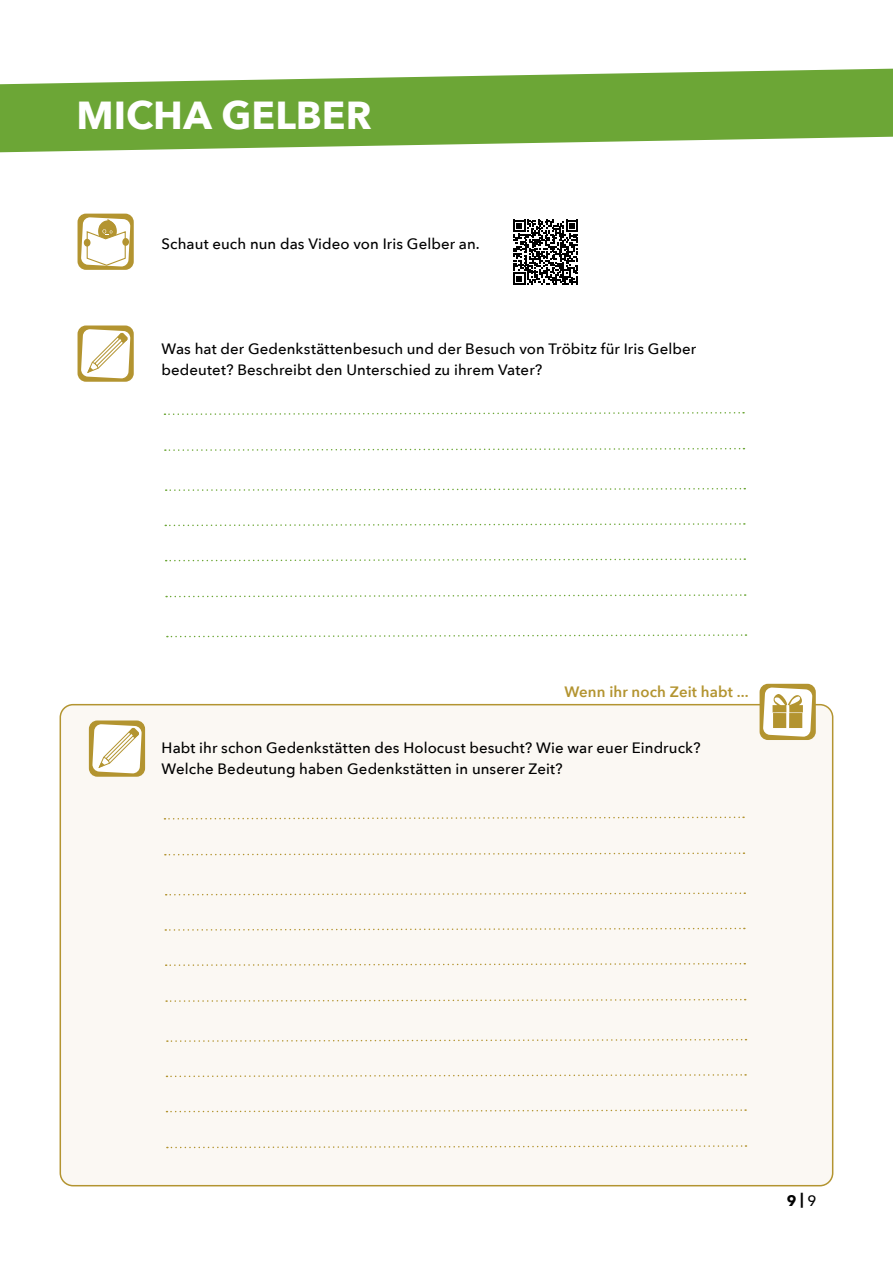
<style>
.page{position:relative;width:893px;height:1263px;background:#fff}
.page>*{position:absolute;margin:0;border:0;box-sizing:border-box;transform-origin:0 0}
.einladung_text{font:700 39px "Avenir Next";color:#fff}
.arbeitsblatt_text{font:500 15px/21px "Avenir Next";letter-spacing:.005em;color:#000}
.arbeitsblatt_text-2{font:600 15px "Avenir Next";letter-spacing:.01em;color:#b39430}
.seitenzahlen{font:700 15px "Avenir Next";color:#000}
.s1{font-weight:500}
</style>
<div class="page">
<div style="left:60px;top:705px;width:773px;height:481px;background:#fbf8f3;border-radius:13px"></div>
<svg style="left:165px;top:927px;width:580px;height:4px"></svg>
<svg style="left:165px;top:852px;width:579px;height:4px"></svg>
<svg style="left:164px;top:816px;width:580px;height:4px"></svg>
<svg style="left:166px;top:892px;width:579px;height:4px"></svg>
<svg style="left:166px;top:1074px;width:580px;height:4px"></svg>
<svg style="left:166px;top:998px;width:580px;height:4px"></svg>
<svg style="left:166px;top:963px;width:579px;height:3px"></svg>
<svg style="left:167px;top:1039px;width:579px;height:3px"></svg>
<svg style="left:167px;top:1145px;width:579px;height:4px"></svg>
<svg style="left:166px;top:1109px;width:580px;height:4px"></svg>
<svg style="left:165px;top:523px;width:580px;height:4px"></svg>
<svg style="left:165px;top:448px;width:579px;height:3px"></svg>
<svg style="left:164px;top:412px;width:580px;height:3px"></svg>
<svg style="left:166px;top:488px;width:579px;height:3px"></svg>
<svg style="left:166px;top:594px;width:580px;height:4px"></svg>
<svg style="left:166px;top:558px;width:579px;height:4px"></svg>
<svg style="left:167px;top:634px;width:579px;height:4px"></svg>
<svg style="left:0;top:69px;width:893px;height:83px;fill:#6ca636"></svg>
<div style="left:78px;top:214px;width:56px;height:56px;background:#b39430;border-radius:8px"></div>
<svg style="left:81px;top:217px;width:49px;height:50px"></svg>
<div style="left:84px;top:239px;width:7px;height:8px;background:#b39430;border-radius:50%"></div>
<div style="left:122px;top:238px;width:7px;height:8px;background:#b39430;border-radius:50%"></div>
<div style="left:78px;top:325px;width:56px;height:57px;background:#b39430;border-radius:8px"></div>
<svg style="left:81px;top:329px;width:49px;height:50px"></svg>
<div style="left:760px;top:684px;width:56px;height:56px;background:#b39430;border-radius:8px"></div>
<svg style="left:763px;top:687px;width:49px;height:50px"></svg>
<div style="left:89px;top:720px;width:56px;height:57px;background:#b39430;border-radius:8px"></div>
<svg style="left:92px;top:724px;width:50px;height:49px"></svg>
<svg style="left:513px;top:220px;width:65px;height:65px"></svg>
<p class="einladung_text" style="left:77px;top:91px;width:297px">MICHA GELBER</p>
<p class="arbeitsblatt_text" style="left:162px;top:233px;width:320px">Schaut euch nun das Video von Iris Gelber an.</p>
<p class="arbeitsblatt_text" style="left:162px;top:338px;width:536px">Was hat der Gedenkstättenbesuch und der Besuch von Tröbitz für Iris Gelber bedeutet? Beschreibt den Unterschied zu ihrem Vater?</p>
<p class="arbeitsblatt_text-2" style="left:564px;top:679px;width:186px">Wenn ihr noch Zeit habt ...</p>
<p class="arbeitsblatt_text" style="left:162px;top:737px;width:541px">Habt ihr schon Gedenkstätten des Holocust besucht? Wie war euer Eindruck?</p>
<p class="arbeitsblatt_text" style="left:162px;top:758px;width:403px">Welche Bedeutung haben Gedenkstätten in unserer Zeit?</p>
<p class="seitenzahlen" style="left:787px;top:1190px;width:31px">9 |<span class="s1">9</span></p>
</div>
